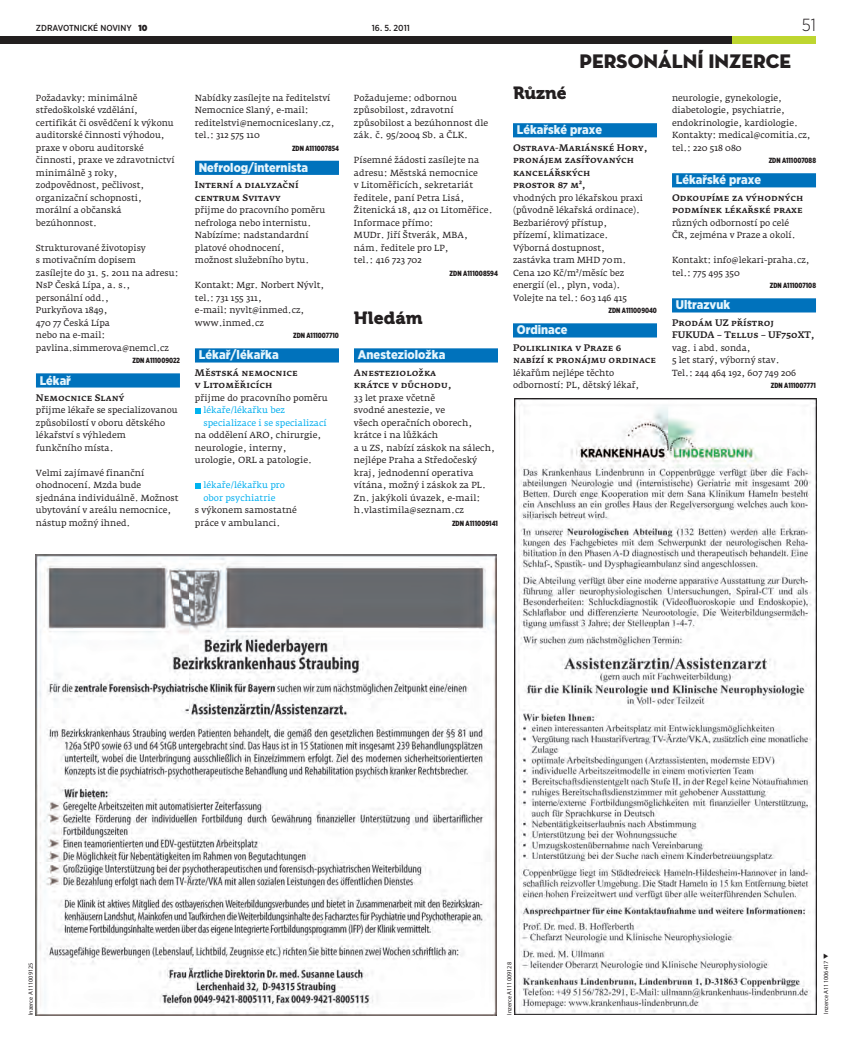
<style>
.page{position:relative;width:852px;height:1054px;background:#fff}
.page>*{position:absolute;margin:0;border:0;box-sizing:border-box;transform-origin:0 0}
.t1{font:20px "Neutra Disp Titling";color:#231f20}
.titulek{font:17.5px "Museo 900";letter-spacing:.005em;color:#231f20}
.t2{font:300 17.5px "Gotham Narrow";color:#231f20}
.POZICE{font:900 12.5px "Gotham Narrow";color:#e5f5fc}
.pod_mezititulkem{font:500 9.38px/12.5px "Fedra Serif A Pro";color:#231f20}
.hlavni_chleba_prapor{font:8.75px/12.5px "Fedra Serif A Pro";color:#231f20}
.hlavni_chleba_prapor-2{font:8.75px/12.5px "Fedra Serif A Pro";letter-spacing:.005em;color:#00aeef}
.t3{font:500 8.75px "Gotham Narrow";color:#231f20}
.numerato{font:900 7.5px "Gotham X Narrow";color:#231f20}
.znacka{font:6.25px "Myriad Pro";color:#231f20}
.s1{font-weight:900}
</style>
<div class="page">
<div style="left:1px;top:36px;width:731px;height:7px;background:#231f20"></div>
<div style="left:732px;top:36px;width:48px;height:7px;background:#bed630"></div>
<div style="left:767px;top:36px;width:48px;height:7px;background:#bed630"></div>
<img style="left:36px;top:554px;width:460px;height:461px">
<img style="left:514px;top:398px;width:301px;height:616px">
<div style="left:36px;top:373px;width:144px;height:14px;background:#0072bc"></div>
<div style="left:195px;top:161px;width:144px;height:14px;background:#0072bc"></div>
<div style="left:195px;top:348px;width:144px;height:14px;background:#0072bc"></div>
<svg style="left:195px;top:408px;width:5px;height:5px"></svg>
<svg style="left:195px;top:483px;width:5px;height:5px"></svg>
<div style="left:354px;top:348px;width:144px;height:14px;background:#0072bc"></div>
<div style="left:513px;top:123px;width:144px;height:14px;background:#0072bc"></div>
<div style="left:513px;top:323px;width:144px;height:14px;background:#0072bc"></div>
<div style="left:672px;top:173px;width:143px;height:14px;background:#0072bc"></div>
<div style="left:672px;top:298px;width:143px;height:14px;background:#0072bc"></div>
<p class="t3" style="left:36px;top:23px;width:113px">ZDRAVOTNICKÉ NOVINY <span class="s1">10</span></p>
<p class="t3" style="left:372px;top:23px;width:39px">16. 5. 2011</p>
<p class="hlavni_chleba_prapor" style="left:36px;top:91px;width:104px">Požadavky: minimálně středoškolské vzdělání,</p>
<p class="hlavni_chleba_prapor" style="left:36px;top:116px;width:139px">certifikát či osvědčení k výkonu auditorské činnosti výhodou,</p>
<p class="hlavni_chleba_prapor" style="left:36px;top:141px;width:140px">praxe v oboru auditorské činnosti, praxe ve zdravotnictví minimálně 3 roky,</p>
<p class="hlavni_chleba_prapor" style="left:36px;top:179px;width:110px">zodpovědnost, pečlivost, organizační schopnosti,</p>
<p class="hlavni_chleba_prapor" style="left:36px;top:204px;width:87px">morální a občanská bezúhonnost.</p>
<p class="hlavni_chleba_prapor" style="left:36px;top:241px;width:111px">Strukturované životopisy s motivačním dopisem</p>
<p class="hlavni_chleba_prapor" style="left:36px;top:266px;width:144px">zasílejte do 31. 5. 2011 na adresu:<br>NsP Česká Lípa, a. s., personální odd.,</p>
<p class="hlavni_chleba_prapor" style="left:36px;top:304px;width:134px">Purkyňova 1849,<br>470 77 Česká Lípa<br>nebo na e-mail: pavlina.simmerova@nemcl.cz</p>
<p class="numerato" style="left:133px;top:356px;width:49px">ZDN A111009022</p>
<p class="POZICE" style="left:40px;top:372px;width:33px">Lékař</p>
<p class="pod_mezititulkem" style="left:36px;top:391px;width:90px">Nemocnice Slaný</p>
<p class="hlavni_chleba_prapor" style="left:36px;top:404px;width:143px">přijme lékaře se specializovanou způsobilostí v oboru dětského lékařství s výhledem<br>funkčního místa.</p>
<p class="hlavni_chleba_prapor" style="left:36px;top:466px;width:144px">Velmi zajímavé finanční ohodnocení. Mzda bude sjednána individuálně. Možnost ubytování v areálu nemocnice, nástup možný ihned.</p>
<p class="hlavni_chleba_prapor" style="left:195px;top:91px;width:141px">Nabídky zasílejte na ředitelství<br>Nemocnice Slaný, e-mail: reditelstvi@nemocniceslany.cz, tel.: 312 575 110</p>
<p class="numerato" style="left:292px;top:143px;width:48px">ZDN A111007854</p>
<p class="POZICE" style="left:199px;top:159px;width:111px">Nefrolog/internista</p>
<p class="pod_mezititulkem" style="left:195px;top:178px;width:105px">Interní a dialyzační centrum Svitavy</p>
<p class="hlavni_chleba_prapor" style="left:195px;top:204px;width:132px">přijme do pracovního poměru nefrologa nebo internistu.</p>
<p class="hlavni_chleba_prapor" style="left:195px;top:229px;width:116px">Nabízíme: nadstandardní platové ohodnocení, možnost služebního bytu.</p>
<p class="hlavni_chleba_prapor" style="left:195px;top:279px;width:131px">Kontakt: Mgr. Norbert Nývlt, tel.: 731 155 311,</p>
<p class="hlavni_chleba_prapor" style="left:195px;top:304px;width:111px">e-mail: nyvlt@inmed.cz, www.inmed.cz</p>
<p class="numerato" style="left:293px;top:331px;width:47px">ZDN A111007710</p>
<p class="POZICE" style="left:199px;top:347px;width:82px">Lékař/lékařka</p>
<p class="pod_mezititulkem" style="left:195px;top:366px;width:104px">Městská nemocnice v Litoměřicích</p>
<p class="hlavni_chleba_prapor" style="left:195px;top:391px;width:134px">přijme do pracovního poměru</p>
<p class="hlavni_chleba_prapor-2" style="left:203px;top:404px;width:125px">lékaře/lékařku bez specializace i se specializací</p>
<p class="hlavni_chleba_prapor" style="left:195px;top:429px;width:128px">na oddělení ARO, chirurgie, neurologie, interny, urologie, ORL a patologie.</p>
<p class="hlavni_chleba_prapor-2" style="left:203px;top:479px;width:83px">lékaře/lékařku pro obor psychiatrie</p>
<p class="hlavni_chleba_prapor" style="left:195px;top:504px;width:103px">s výkonem samostatné práce v ambulanci.</p>
<p class="hlavni_chleba_prapor" style="left:354px;top:91px;width:136px">Požadujeme: odbornou způsobilost, zdravotní způsobilost a bezúhonnost dle zák. č. 95/2004 Sb. a ČLK.</p>
<p class="hlavni_chleba_prapor" style="left:354px;top:154px;width:140px">Písemné žádosti zasílejte na adresu: Městská nemocnice<br>v Litoměřicích, sekretariát ředitele, paní Petra Lisá,<br>Žitenická 18, 412 01 Litoměřice.</p>
<p class="hlavni_chleba_prapor" style="left:354px;top:216px;width:81px">Informace přímo:</p>
<p class="hlavni_chleba_prapor" style="left:354px;top:229px;width:115px">MUDr. Jiří Štverák, MBA, nám. ředitele pro LP,</p>
<p class="hlavni_chleba_prapor" style="left:354px;top:254px;width:69px">tel.: 416 723 702</p>
<p class="numerato" style="left:449px;top:268px;width:50px">ZDN A111008594</p>
<p class="titulek" style="left:354px;top:308px;width:70px">Hledám</p>
<p class="POZICE" style="left:358px;top:347px;width:89px">Anestezioložka</p>
<p class="pod_mezititulkem" style="left:354px;top:366px;width:99px">Anestezioložka krátce v důchodu,</p>
<p class="hlavni_chleba_prapor" style="left:354px;top:391px;width:93px">33 let praxe včetně svodné anestezie, ve</p>
<p class="hlavni_chleba_prapor" style="left:354px;top:416px;width:120px">všech operačních oborech, krátce i na lůžkách</p>
<p class="hlavni_chleba_prapor" style="left:354px;top:441px;width:142px">a u ZS, nabízí záskok na sálech,</p>
<p class="hlavni_chleba_prapor" style="left:354px;top:454px;width:133px">nejlépe Praha a Středočeský kraj, jednodenní operativa vítána, možný i záskok za PL.</p>
<p class="hlavni_chleba_prapor" style="left:354px;top:491px;width:128px">Zn. jakýkoli úvazek, e-mail: h.vlastimila@seznam.cz</p>
<p class="numerato" style="left:452px;top:518px;width:47px">ZDN A111009141</p>
<p class="t1" style="left:579px;top:48px;width:213px">PERSONÁLNÍ INZERCE</p>
<p class="t2" style="left:801px;top:14px;width:16px">51</p>
<p class="titulek" style="left:513px;top:83px;width:55px">Různé</p>
<p class="POZICE" style="left:516px;top:122px;width:87px">Lékařské praxe</p>
<p class="pod_mezititulkem" style="left:513px;top:141px;width:136px">Ostrava-Mariánské Hory, pronájem zasíťovaných kancelářských<br>prostor 87 m²,</p>
<p class="hlavni_chleba_prapor" style="left:513px;top:191px;width:132px">vhodných pro lékařskou praxi (původně lékařská ordinace).</p>
<p class="hlavni_chleba_prapor" style="left:513px;top:216px;width:97px">Bezbariérový přístup, přízemí, klimatizace.</p>
<p class="hlavni_chleba_prapor" style="left:513px;top:241px;width:115px">Výborná dostupnost, zastávka tram MHD 70m.</p>
<p class="hlavni_chleba_prapor" style="left:513px;top:266px;width:113px">Cena 120 Kč/m²/měsíc bez energií (el., plyn, voda).</p>
<p class="hlavni_chleba_prapor" style="left:513px;top:291px;width:116px">Volejte na tel.: 603 146 415</p>
<p class="numerato" style="left:608px;top:306px;width:50px">ZDN A111009040</p>
<p class="POZICE" style="left:516px;top:322px;width:52px">Ordinace</p>
<p class="pod_mezititulkem" style="left:513px;top:341px;width:110px">Poliklinika v Praze 6</p>
<p class="pod_mezititulkem" style="left:513px;top:354px;width:145px">nabízí k pronájmu ordinace</p>
<p class="hlavni_chleba_prapor" style="left:513px;top:366px;width:128px">lékařům nejlépe těchto odborností: PL, dětský lékař,</p>
<p class="hlavni_chleba_prapor" style="left:672px;top:91px;width:114px">neurologie, gynekologie, diabetologie, psychiatrie,</p>
<p class="hlavni_chleba_prapor" style="left:672px;top:116px;width:127px">endokrinologie, kardiologie.</p>
<p class="hlavni_chleba_prapor" style="left:672px;top:129px;width:140px">Kontakty: medical@comitia.cz, tel.: 220 518 080</p>
<p class="numerato" style="left:768px;top:156px;width:49px">ZDN A111007088</p>
<p class="POZICE" style="left:675px;top:172px;width:87px">Lékařské praxe</p>
<p class="pod_mezititulkem" style="left:672px;top:191px;width:133px">Odkoupíme za výhodných podmínek lékařské praxe</p>
<p class="hlavni_chleba_prapor" style="left:672px;top:216px;width:125px">různých odborností po celé<br>ČR, zejména v Praze a okolí.</p>
<p class="hlavni_chleba_prapor" style="left:672px;top:254px;width:139px">Kontakt: info@lekari-praha.cz, tel.: 775 495 350</p>
<p class="numerato" style="left:769px;top:281px;width:48px">ZDN A111007108</p>
<p class="POZICE" style="left:675px;top:297px;width:56px">Ultrazvuk</p>
<p class="pod_mezititulkem" style="left:672px;top:316px;width:144px">Prodám UZ přístroj<br>FUKUDA – Tellus – UF750XT,</p>
<p class="hlavni_chleba_prapor" style="left:672px;top:341px;width:109px">vag. i abd. sonda,<br>5 let starý, výborný stav.</p>
<p class="hlavni_chleba_prapor" style="left:672px;top:366px;width:126px">Tel.: 244 464 192, 607 749 206</p>
<p class="numerato" style="left:770px;top:381px;width:47px">ZDN A111007771</p>
<p class="znacka" style="left:27px;top:1015px;width:54px;rotate:-90deg">Inzerce A111009125</p>
<p class="znacka" style="left:506px;top:1014px;width:54px;rotate:-90deg">Inzerce A111009128</p>
<p class="znacka" style="left:822px;top:1013px;width:61px;rotate:-90deg">Inzerce A111006417 ▼</p>
</div>
